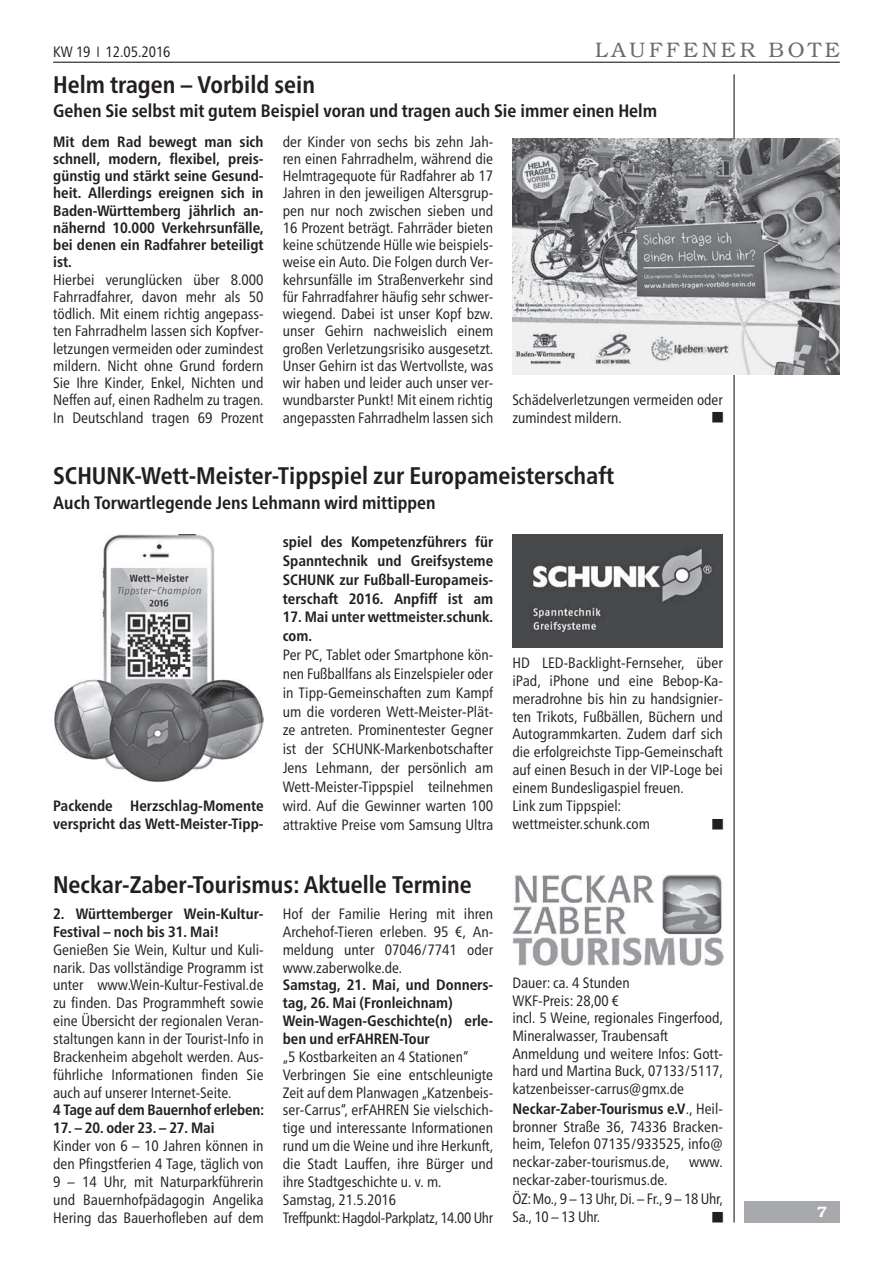
<style>
.page{position:relative;width:893px;height:1263px;background:#fff}
.page>*{position:absolute;margin:0;border:0;box-sizing:border-box;transform-origin:0 0}
.t1{font:700 condensed 24px "Frutiger Neue LTW1 G";color:#231f20}
.t2{font:300 21px "Bookman LT";letter-spacing:.17em;color:#6c6d70}
.t3{font:700 condensed 18px "Frutiger Neue LTW1 G";color:#231f20}
.t4{font:condensed 15px/17.9px "Frutiger Neue LTW1 G";color:#231f20;text-align:justify}
.t5{font:700 condensed 15px/17.2px "Frutiger Neue LTW1 G";color:#231f20}
.t6{font:600 15px "Bookman LT";color:#fff}
.t7{font:10.5px "European Pi One";color:#231f20}
.s1{font-weight:700}
</style>
<div class="page">
<hr style="left:53px;top:62px;width:787px;height:1px;background:#231f20">
<hr style="left:733px;top:74px;width:2px;height:1148px;background:#231f20">
<div style="left:744px;top:1201px;width:96px;height:21px;background:#a8a9ad"></div>
<img style="left:512px;top:139px;width:327px;height:235px">
<img style="left:54px;top:535px;width:209px;height:247px">
<img style="left:513px;top:535px;width:210px;height:113px">
<img style="left:512px;top:874px;width:211px;height:92px">
<p class="t4" style="left:53px;top:42px;width:119px">KW 19 12.05.2016</p>
<h2 class="t2" style="left:595px;top:38px;width:246px">LAUFFENER BOTE</h2>
<h1 class="t1" style="left:53px;top:66px;width:263px">Helm tragen – Vorbild sein</h1>
<p class="t3" style="left:53px;top:98px;width:606px">Gehen Sie selbst mit gutem Beispiel voran und tragen auch Sie immer einen Helm</p>
<p class="t5" style="left:53px;top:131px;width:212px;text-align:justify">Mit dem Rad bewegt man sich schnell, modern, flexibel, preis&shy;günstig und stärkt seine Gesund&shy;heit. Allerdings ereignen sich in Baden-Württemberg jährlich an&shy;nähernd 10.000 Verkehrsunfälle, bei denen ein Radfahrer beteiligt ist.</p>
<p class="t4" style="left:53px;top:269px;width:212px;line-height:17.2px">Hierbei verunglücken über 8.000<br>Fahrradfahrer, davon mehr als 50 tödlich. Mit einem richtig angepass&shy;ten Fahrradhelm lassen sich Kopfver&shy;letzungen vermeiden oder zumindest mildern. Nicht ohne Grund fordern Sie Ihre Kinder, Enkel, Nichten und Neffen auf, einen Radhelm zu tragen.<br>In Deutschland tragen 69 Prozent</p>
<p class="t4" style="left:283px;top:131px;width:212px;line-height:17.2px">der Kinder von sechs bis zehn Jah&shy;ren einen Fahrradhelm, während die Helmtragequote für Radfahrer ab 17<br>Jahren in den jeweiligen Altersgrup&shy;pen nur noch zwischen sieben und 16 Prozent beträgt. Fahrräder bieten keine schützende Hülle wie beispiels&shy;weise ein Auto. Die Folgen durch Ver&shy;kehrsunfälle im Straßenverkehr sind für Fahrradfahrer häufig sehr schwer&shy;wiegend. Dabei ist unser Kopf bzw. unser Gehirn nachweislich einem großen Verletzungsrisiko ausgesetzt.<br>Unser Gehirn ist das Wertvollste, was wir haben und leider auch unser ver&shy;wundbarster Punkt! Mit einem richtig angepassten Fahrradhelm lassen sich</p>
<p class="t4" style="left:512px;top:390px;width:212px;line-height:17.2px">Schädelverletzungen vermeiden oder zumindest mildern.</p>
<p class="t7" style="left:712px;top:412px;width:12px">W</p>
<h1 class="t1" style="left:53px;top:457px;width:562px">SCHUNK-Wett-Meister-Tippspiel zur Europameisterschaft</h1>
<p class="t3" style="left:53px;top:489px;width:384px">Auch Torwartlegende Jens Lehmann wird mittippen</p>
<p class="t5" style="left:53px;top:796px;width:212px;line-height:17.9px">Packende Herzschlag-Momente verspricht das Wett-Meister-Tipp-</p>
<p class="t5" style="left:283px;top:531px;width:212px;line-height:18.8px;text-align:justify">spiel des Kompetenzführers für Spanntechnik und Greifsysteme SCHUNK zur Fußball-Europameis&shy;terschaft 2016. Anpfiff ist am</p>
<p class="t5" style="left:283px;top:606px;width:212px;line-height:18.8px">17. Mai unter wettmeister.schunk. com.</p>
<p class="t4" style="left:283px;top:644px;width:212px;line-height:18.8px">Per PC, Tablet oder Smartphone kön&shy;nen Fußballfans als Einzelspieler oder in Tipp-Gemeinschaften zum Kampf um die vorderen Wett-Meister-Plät&shy;ze antreten. Prominentester Gegner ist der SCHUNK-Markenbotschafter Jens Lehmann, der persönlich am Wett-Meister-Tippspiel teilnehmen wird. Auf die Gewinner warten 100 attraktive Preise vom Samsung Ultra</p>
<p class="t4" style="left:512px;top:652px;width:212px;text-align:left">HD LED-Backlight-Fernseher, über iPad, iPhone und eine Bebop-Ka&shy;meradrohne bis hin zu handsignier&shy;ten Trikots, Fußbällen, Büchern und<br>Autogrammkarten. Zudem darf sich die erfolgreichste Tipp-Gemeinschaft auf einen Besuch in der VIP-Loge bei einem Bundesligaspiel freuen.<br>Link zum Tippspiel: wettmeister.schunk.com</p>
<p class="t7" style="left:712px;top:818px;width:12px">W</p>
<h1 class="t1" style="left:53px;top:866px;width:420px">Neckar-Zaber-Tourismus: Aktuelle Termine</h1>
<p class="t5" style="left:53px;top:903px;width:212px;line-height:17.9px">2. Württemberger Wein-Kultur-<br>Festival – noch bis 31. Mai!</p>
<p class="t4" style="left:53px;top:939px;width:212px">Genießen Sie Wein, Kultur und Kuli&shy;narik. Das vollständige Programm ist unter www.Wein-Kultur-Festival.de zu finden. Das Programmheft sowie eine Übersicht der regionalen Veran&shy;staltungen kann in der Tourist-Info in Brackenheim abgeholt werden. Aus&shy;führliche Informationen finden Sie auch auf unserer Internet-Seite.</p>
<p class="t5" style="left:53px;top:1100px;width:213px">4 Tage auf dem Bauernhof erleben:</p>
<p class="t5" style="left:53px;top:1118px;width:163px">17. – 20. oder 23. – 27. Mai</p>
<p class="t4" style="left:53px;top:1136px;width:212px">Kinder von 6 – 10 Jahren können in den Pfingstferien 4 Tage, täglich von 9 – 14 Uhr, mit Naturparkführerin und Bauernhofpädagogin Angelika Hering das Bauerhofleben auf dem</p>
<p class="t4" style="left:283px;top:904px;width:212px">Hof der Familie Hering mit ihren Archehof-Tieren erleben. 95 €, An&shy;meldung unter 07046/7741 oder www.zaberwolke.de.</p>
<p class="t5" style="left:283px;top:975px;width:212px;line-height:17.9px">Samstag, 21. Mai, und Donners&shy;tag, 26. Mai (Fronleichnam)<br>Wein-Wagen-Geschichte(n) erle&shy;ben und erFAHREN-Tour</p>
<p class="t4" style="left:283px;top:1046px;width:212px;text-align:left">„5 Kostbarkeiten an 4 Stationen“ Verbringen Sie eine entschleunigte Zeit auf dem Planwagen „Katzenbeis&shy;ser-Carrus“, erFAHREN Sie vielschich&shy;tige und interessante Informationen rund um die Weine und ihre Herkunft, die Stadt Lauffen, ihre Bürger und ihre Stadtgeschichte u. v. m.<br>Samstag, 21.5.2016<br>Treffpunkt: Hagdol-Parkplatz, 14.00 Uhr</p>
<p class="t4" style="left:512px;top:973px;width:212px;text-align:left">Dauer: ca. 4 Stunden<br>WKF-Preis: 28,00 €<br>incl. 5 Weine, regionales Fingerfood,<br>Mineralwasser, Traubensaft<br>Anmeldung und weitere Infos: Gott&shy;hard und Martina Buck, 07133/5117, katzenbeisser-carrus@gmx.de</p>
<p class="t4" style="left:512px;top:1098px;width:212px"><span class="s1">Neckar-Zaber-Tourismus e.V</span>., Heil&shy;bronner Straße 36, 74336 Bracken&shy;heim, Telefon 07135/933525, info@ neckar-zaber-tourismus.de,</p>
<p class="t4" style="left:689px;top:1151px;width:35px">www.</p>
<p class="t4" style="left:512px;top:1168px;width:212px;line-height:19.8px">neckar-zaber-tourismus.de.<br>ÖZ: Mo., 9 – 13 Uhr, Di. – Fr., 9 – 18 Uhr,</p>
<p class="t4" style="left:512px;top:1207px;width:89px">Sa., 10 – 13 Uhr.</p>
<p class="t7" style="left:712px;top:1211px;width:12px">W</p>
<p class="t6" style="left:817px;top:1203px;width:11px">7</p>
</div>
